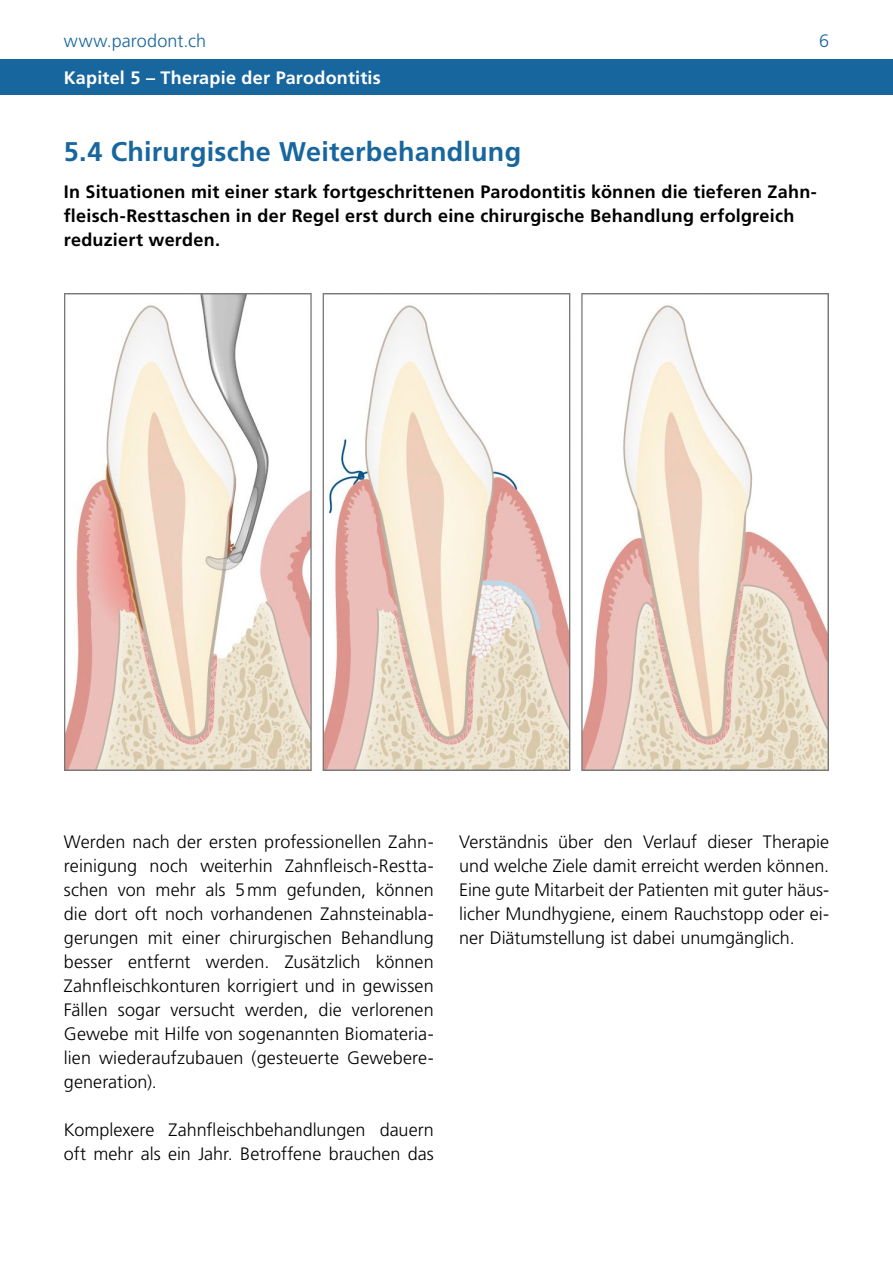
<style>
.page{position:relative;width:893px;height:1263px;background:#fff}
.page>*{position:absolute;margin:0;border:0;box-sizing:border-box;transform-origin:0 0}
.t1{font:700 27px "Frutiger";letter-spacing:.01em;color:#18669e}
.t2{font:300 18px/24px "Frutiger";color:#000;text-align:justify}
.t3{font:700 18px/24px "Frutiger";letter-spacing:.015em;color:#000}
.t4{font:700 18px "Frutiger";letter-spacing:.015em;color:#fff}
.t5{font:300 18px "Frutiger";letter-spacing:.005em;color:#18669e}
</style>
<div class="page">
<div style="left:0;top:60px;width:893px;height:35px;background:#18669e"></div>
<img style="left:65px;top:293px;width:763px;height:478px">
<p class="t5" style="left:64px;top:30px;width:144px">www.parodont.ch</p>
<p class="t5" style="left:819px;top:30px;width:12px">6</p>
<p class="t4" style="left:64px;top:67px;width:319px">Kapitel 5 – Therapie der Parodontitis</p>
<h1 class="t1" style="left:64px;top:136px;width:459px">5.4 Chirurgische Weiterbehandlung</h1>
<p class="t3" style="left:64px;top:179px;width:755px">In Situationen mit einer stark fortgeschrittenen Parodontitis können die tieferen Zahn&shy;fleisch-Resttaschen in der Regel erst durch eine chirurgische Behandlung erfolgreich reduziert werden.</p>
<p class="t2" style="left:64px;top:829px;width:371px">Werden nach der ersten professionellen Zahn&shy;reinigung noch weiterhin Zahnfleisch-Restta&shy;schen von mehr als 5mm gefunden, können die dort oft noch vorhandenen Zahnsteinabla&shy;gerungen mit einer chirurgischen Behandlung besser entfernt werden. Zusätzlich können Zahnfleischkonturen korrigiert und in gewissen Fällen sogar versucht werden, die verlorenen Gewebe mit Hilfe von sogenannten Biomateria&shy;lien wiederaufzubauen (gesteuerte Gewebere&shy;generation).</p>
<p class="t2" style="left:64px;top:1118px;width:371px">Komplexere Zahnfleischbehandlungen dauern oft mehr als ein Jahr. Betroffene brauchen das</p>
<p class="t2" style="left:459px;top:829px;width:371px">Verständnis über den Verlauf dieser Therapie und welche Ziele damit erreicht werden können.<br>Eine gute Mitarbeit der Patienten mit guter häus&shy;licher Mundhygiene, einem Rauchstopp oder ei&shy;ner Diätumstellung ist dabei unumgänglich.</p>
</div>
